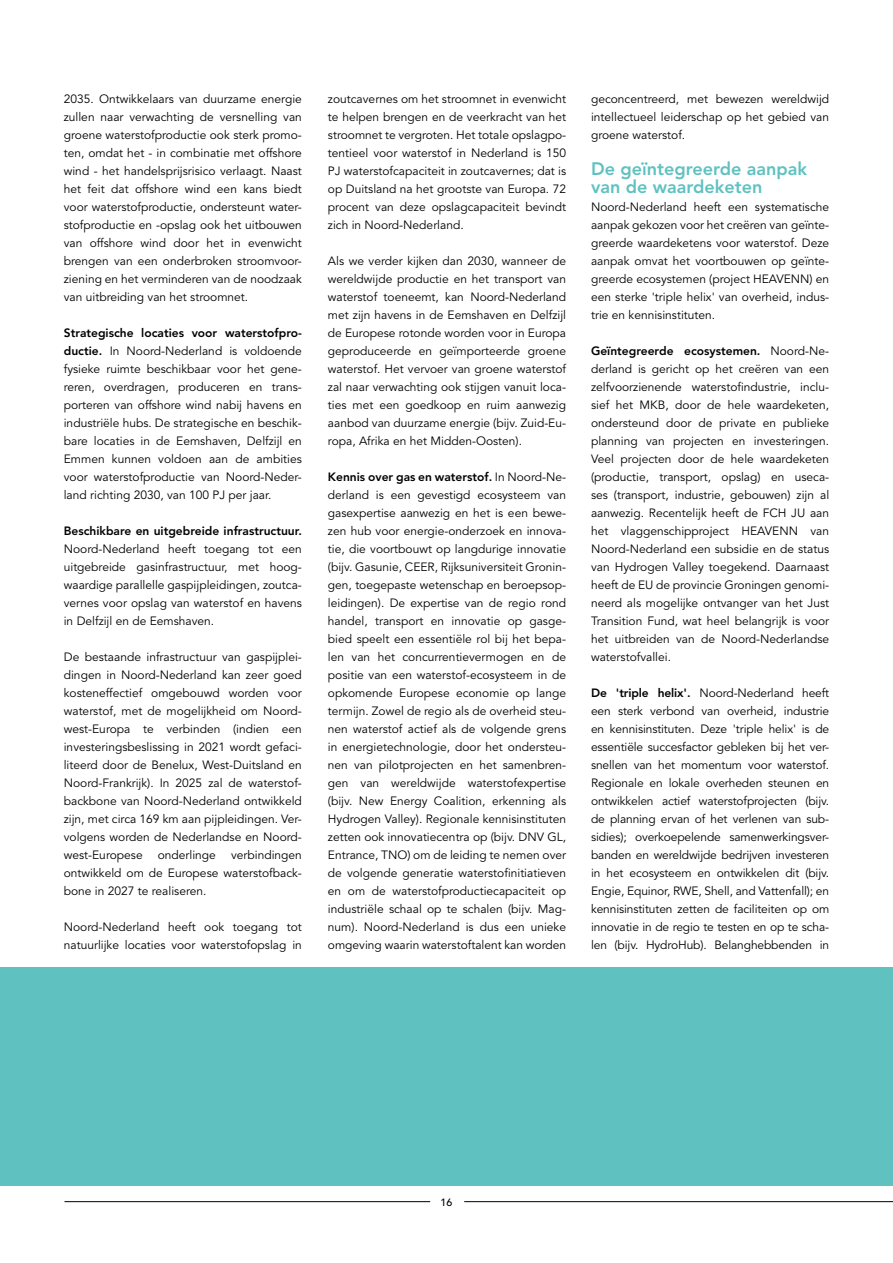
<style>
.page{position:relative;width:893px;height:1263px;background:#fff}
.page>*{position:absolute;margin:0;border:0;box-sizing:border-box;transform-origin:0 0}
.t1{font:800 18px/18px "Avenir LT Std";color:#60c1c1}
.t2{font:12px/18px "Avenir LT Std";color:#000;text-align:justify}
.t3{font:800 12px "Avenir LT Std";color:#000}
.t4{font:500 10.5px "Avenir LT Std";color:#000}
.s1{font-weight:800}
</style>
<div class="page">
<div style="left:0;top:967px;width:893px;height:218px;background:#60c1c1"></div>
<hr style="left:464px;top:1201px;width:429px;height:1px;background:#000">
<hr style="left:64px;top:1201px;width:366px;height:1px;background:#000">
<p class="t2" style="left:64px;top:90px;width:240px">2035. Ontwikkelaars van duurzame energie zullen naar verwachting de versnelling van groene waterstofproductie ook sterk promo&shy;ten, omdat het - in combinatie met offshore wind - het handelsprijsrisico verlaagt. Naast het feit dat offshore wind een kans biedt voor waterstofproductie, ondersteunt water&shy;stofproductie en -opslag ook het uitbouwen van offshore wind door het in evenwicht brengen van een onderbroken stroomvoor&shy;ziening en het verminderen van de noodzaak van uitbreiding van het stroomnet.</p>
<p class="t2" style="left:64px;top:324px;width:240px"><span class="s1">Strategische locaties voor waterstofpro&shy;ductie.</span> In Noord-Nederland is voldoende fysieke ruimte beschikbaar voor het gene&shy;reren, overdragen, produceren en trans&shy;porteren van offshore wind nabij havens en industriële hubs. De strategische en beschik&shy;bare locaties in de Eemshaven, Delfzijl en Emmen kunnen voldoen aan de ambities voor waterstofproductie van Noord-Neder&shy;land richting 2030, van 100 PJ per jaar.</p>
<p class="t3" style="left:64px;top:524px;width:240px">Beschikbare en uitgebreide infrastructuur.</p>
<p class="t2" style="left:64px;top:540px;width:240px">Noord-Nederland heeft toegang tot een uitgebreide gasinfrastructuur, met hoog&shy;waardige parallelle gaspijpleidingen, zoutca&shy;vernes voor opslag van waterstof en havens in Delfzijl en de Eemshaven.</p>
<p class="t2" style="left:64px;top:648px;width:240px">De bestaande infrastructuur van gaspijplei&shy;dingen in Noord-Nederland kan zeer goed kosteneffectief omgebouwd worden voor waterstof, met de mogelijkheid om Noord&shy;west-Europa te verbinden (indien een investeringsbeslissing in 2021 wordt gefaci&shy;liteerd door de Benelux, West-Duitsland en Noord-Frankrijk). In 2025 zal de waterstof&shy;backbone van Noord-Nederland ontwikkeld zijn, met circa 169 km aan pijpleidingen. Ver&shy;volgens worden de Nederlandse en Noord&shy;west-Europese</p>
<p class="t2" style="left:64px;top:846px;width:240px;text-indent:167px">verbindingen ontwikkeld om de Europese waterstofback&shy;bone in 2027 te realiseren.</p>
<p class="t2" style="left:64px;top:918px;width:240px">Noord-Nederland heeft ook toegang tot natuurlijke locaties voor waterstofopslag in</p>
<p class="t2" style="left:158px;top:846px;width:60px">onderlinge</p>
<p class="t2" style="left:328px;top:90px;width:240px">zoutcavernes om het stroomnet in evenwicht te helpen brengen en de veerkracht van het stroomnet te vergroten. Het totale opslagpo&shy;tentieel voor waterstof in Nederland is 150<br>PJ waterstofcapaciteit in zoutcavernes; dat is op Duitsland na het grootste van Europa. 72 procent van deze opslagcapaciteit bevindt zich in Noord-Nederland.</p>
<p class="t2" style="left:328px;top:252px;width:240px">Als we verder kijken dan 2030, wanneer de wereldwijde productie en het transport van waterstof toeneemt, kan Noord-Nederland met zijn havens in de Eemshaven en Delfzijl de Europese rotonde worden voor in Europa geproduceerde en geïmporteerde groene waterstof. Het vervoer van groene waterstof zal naar verwachting ook stijgen vanuit loca&shy;ties met een goedkoop en ruim aanwezig aanbod van duurzame energie (bijv. Zuid-Eu&shy;ropa, Afrika en het Midden-Oosten).</p>
<p class="t2" style="left:328px;top:468px;width:240px"><span class="s1">Kennis over gas en waterstof.</span> In Noord-Ne&shy;derland is een gevestigd ecosysteem van gasexpertise aanwezig en het is een bewe&shy;zen hub voor energie-onderzoek en innova&shy;tie, die voortbouwt op langdurige innovatie (bijv. Gasunie, CEER, Rijksuniversiteit Gronin&shy;gen, toegepaste wetenschap en beroepsop&shy;leidingen). De expertise van de regio rond handel, transport en innovatie op gasge&shy;bied speelt een essentiële rol bij het bepa&shy;len van het concurrentievermogen en de positie van een waterstof-ecosysteem in de opkomende Europese economie op lange termijn. Zowel de regio als de overheid steu&shy;nen waterstof actief als de volgende grens in energietechnologie, door het ondersteu&shy;nen van pilotprojecten en het samenbren&shy;gen van wereldwijde waterstofexpertise (bijv. New Energy Coalition, erkenning als Hydrogen Valley). Regionale kennisinstituten zetten ook innovatiecentra op (bijv. DNV GL, Entrance, TNO) om de leiding te nemen over de volgende generatie waterstofinitiatieven en om de waterstofproductiecapaciteit op industriële schaal op te schalen (bijv. Mag&shy;num). Noord-Nederland is dus een unieke omgeving waarin waterstoftalent kan worden</p>
<p class="t2" style="left:591px;top:90px;width:240px">geconcentreerd, met bewezen wereldwijd intellectueel leiderschap op het gebied van groene waterstof.</p>
<h1 class="t1" style="left:591px;top:160px;width:218px">De geïntegreerde aanpak van de waardeketen</h1>
<p class="t2" style="left:591px;top:198px;width:240px">Noord-Nederland heeft een systematische aanpak gekozen voor het creëren van geïnte&shy;greerde waardeketens voor waterstof. Deze aanpak omvat het voortbouwen op geïnte&shy;greerde ecosystemen (project HEAVENN) en een sterke 'triple helix' van overheid, indus&shy;trie en kennisinstituten.</p>
<p class="t2" style="left:591px;top:342px;width:240px"><span class="s1">Geïntegreerde ecosystemen.</span> Noord-Ne&shy;derland is gericht op het creëren van een zelfvoorzienende waterstofindustrie, inclu&shy;sief het MKB, door de hele waardeketen, ondersteund door de private en publieke planning van projecten en investeringen.<br>Veel projecten door de hele waardeketen (productie, transport, opslag) en useca&shy;ses (transport, industrie, gebouwen) zijn al aanwezig. Recentelijk heeft de FCH JU aan het vlaggenschipproject HEAVENN van Noord-Nederland een subsidie en de status van Hydrogen Valley toegekend. Daarnaast heeft de EU de provincie Groningen genomi&shy;neerd als mogelijke ontvanger van het Just Transition Fund, wat heel belangrijk is voor het uitbreiden van de Noord-Nederlandse waterstofvallei.</p>
<p class="t2" style="left:591px;top:684px;width:240px"><span class="s1">De 'triple helix'.</span> Noord-Nederland heeft een sterk verbond van overheid, industrie en kennisinstituten. Deze 'triple helix' is de essentiële succesfactor gebleken bij het ver&shy;snellen van het momentum voor waterstof.<br>Regionale en lokale overheden steunen en ontwikkelen actief waterstofprojecten (bijv. de planning ervan of het verlenen van sub&shy;sidies); overkoepelende samenwerkingsver&shy;banden en wereldwijde bedrijven investeren in het ecosysteem en ontwikkelen dit (bijv.<br>Engie, Equinor, RWE, Shell, and Vattenfall); en kennisinstituten zetten de faciliteiten op om innovatie in de regio te testen en op te scha&shy;len (bijv. HydroHub). Belanghebbenden in</p>
<p class="t4" style="left:441px;top:1196px;width:13px">16</p>
</div>
